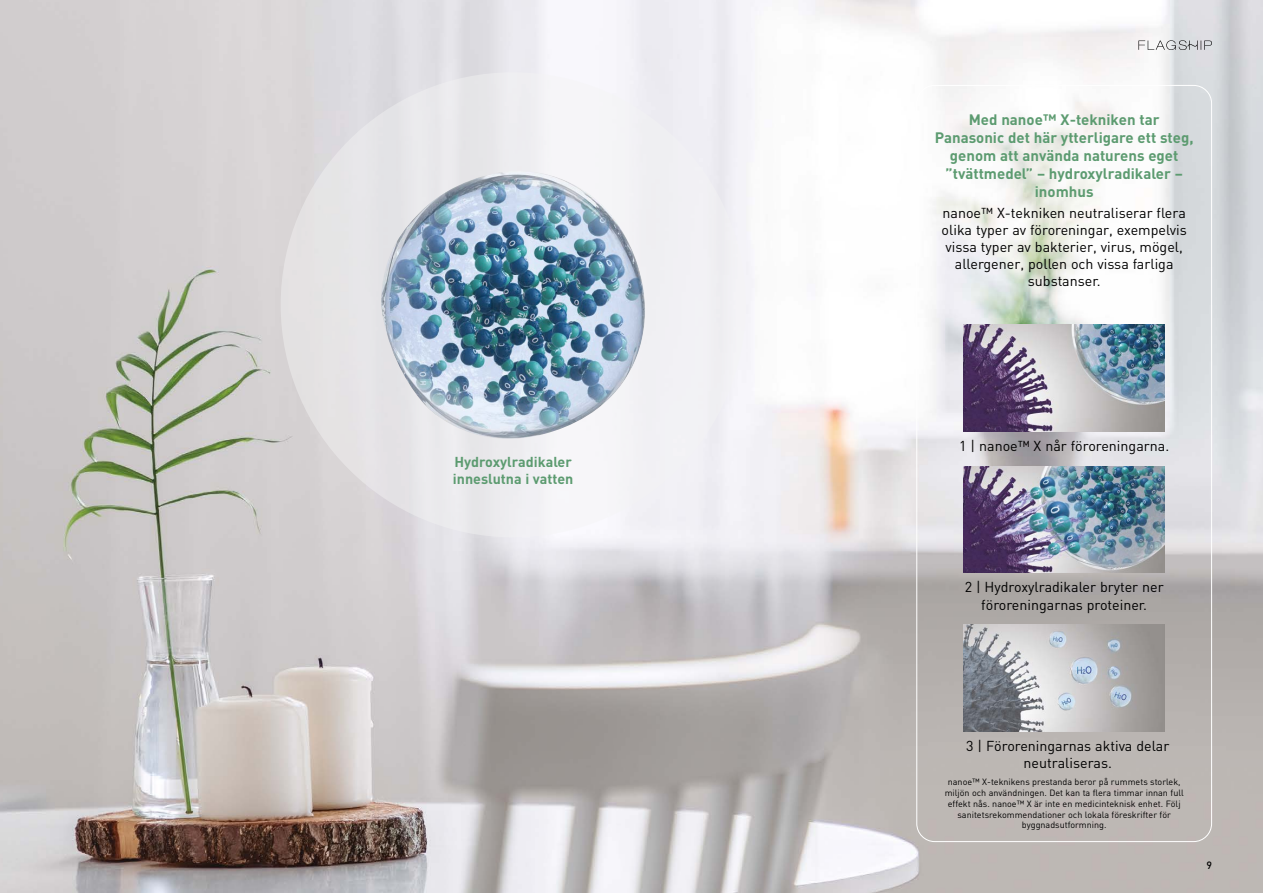
<style>
.page{position:relative;width:1263px;height:893px;background:#fff}
.page>*{position:absolute;margin:0;border:0;box-sizing:border-box;transform-origin:0 0}
.t1{font:700 15px/18px "DIN";color:#5c9b70;text-align:center}
.t2{font:14.25px/17.1px "DIN";color:#000;text-align:center}
.t3{font:700 14.25px/17.1px "DIN";color:#5c9b70}
.t4{font:500 10.5px "DIN";color:#000}
.t5{font:9px/10.8px "DIN";color:#000;text-align:center}
</style>
<div class="page">
<img style="left:0;top:0;width:1263px;height:893px">
<img style="left:964px;top:466px;width:200px;height:106px">
<img style="left:964px;top:325px;width:200px;height:106px">
<img style="left:964px;top:625px;width:200px;height:106px">
<div style="left:281px;top:72px;width:465px;height:465px;background:linear-gradient(to right,#e3e2e4,#f6f6f9);border-radius:50%"></div>
<img style="left:381px;top:171px;width:264px;height:269px">
<svg style="left:1138px;top:40px;width:74px;height:10px"></svg>
<p class="t3" style="left:453px;top:452px;width:122px">Hydroxylradikaler inneslutna i vatten</p>
<p class="t1" style="left:935px;top:109px;width:260px">Med nanoe™ X-tekniken tar<br>Panasonic det här ytterligare ett steg, genom att använda naturens eget ”tvättmedel” – hydroxylradikaler – inomhus</p>
<p class="t2" style="left:941px;top:204px;width:247px">nanoe™ X-tekniken neutraliserar flera olika typer av föroreningar, exempelvis vissa typer av bakterier, virus, mögel, allergener, pollen och vissa farliga substanser.</p>
<p class="t2" style="left:959px;top:437px;width:211px">1 | nanoe™ X når föroreningarna.</p>
<p class="t2" style="left:965px;top:578px;width:201px">2 | Hydroxylradikaler bryter ner föroreningarnas proteiner.</p>
<p class="t2" style="left:966px;top:737px;width:205px">3 | Föroreningarnas aktiva delar neutraliseras.</p>
<p class="t5" style="left:945px;top:776px;width:241px">nanoe™ X-teknikens prestanda beror på rummets storlek, miljön och användningen. Det kan ta flera timmar innan full effekt nås. nanoe™ X är inte en medicinteknisk enhet. Följ sanitetsrekommendationer och lokala föreskrifter för byggnadsutformning.</p>
<p class="t4" style="left:1206px;top:858px;width:7px">9</p>
</div>
